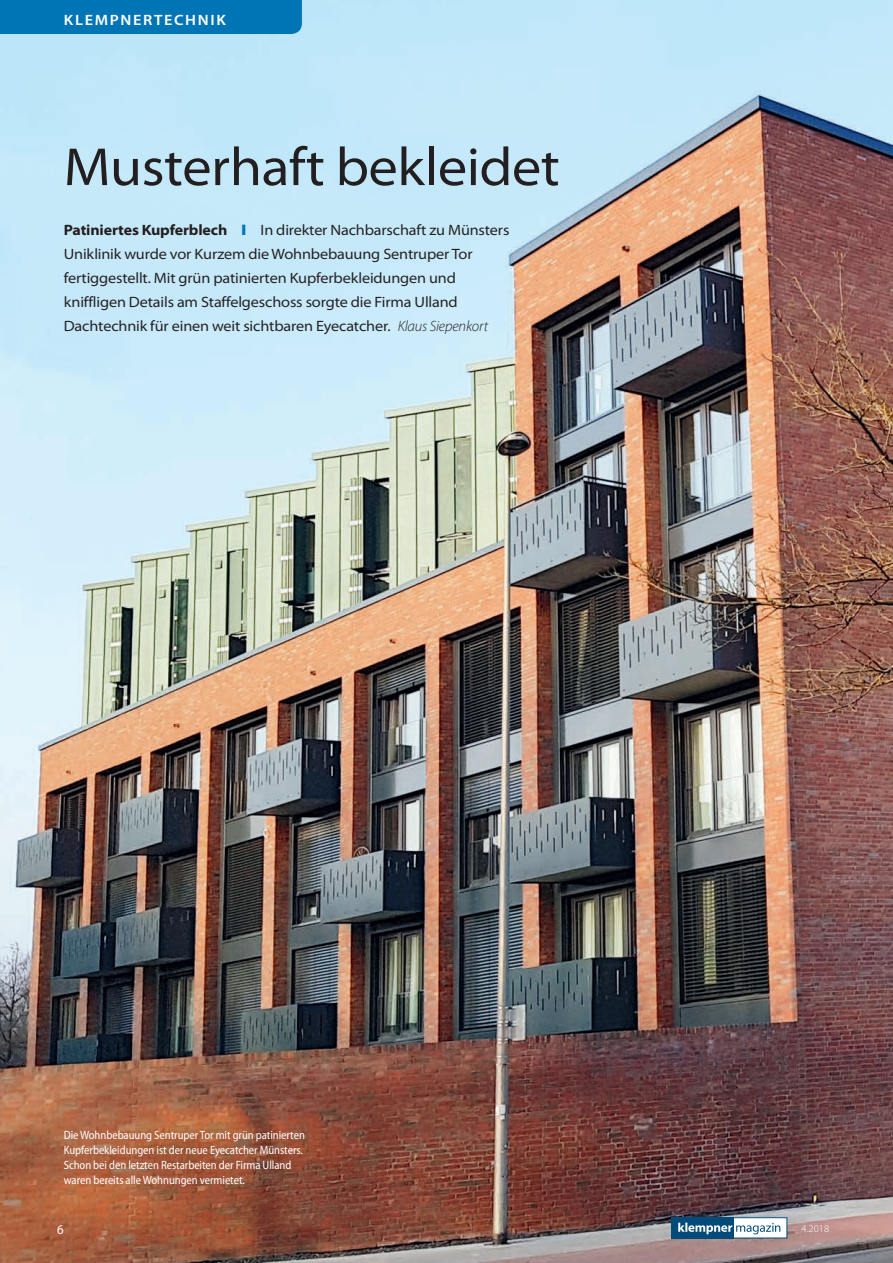
<style>
.page{position:relative;width:893px;height:1263px;background:#fff}
.page>*{position:absolute;margin:0;border:0;box-sizing:border-box;transform-origin:0 0}
.t1{font:semi-expanded 54px "Myriad Pro";letter-spacing:-.01em;color:#231f20}
.t2{font:semi-expanded 15px/24px "Myriad Pro";letter-spacing:-.01em;color:#231f20}
.t3{font:600 15px "Myriad Pro";letter-spacing:.105em;color:#fff;scale:1.08 1}
.t4{font:13.5px "Myriad Pro";color:#fff;scale:.95 1}
.t5{font:semi-condensed 12px/15px "Myriad Pro";letter-spacing:-.005em;color:#fff}
.t6{font:300 10.5px "Myriad Pro";color:#fff}
.s1{font-weight:700}
.s2{color:#0075b6}
.s3{font-weight:300;font-style:italic;font-stretch:normal}
</style>
<div class="page">
<img style="left:0;top:0;width:893px;height:1263px">
<div style="left:0;top:0;width:302px;height:34px;background:#0075b6"></div>
<div style="left:733px;top:1218px;width:54px;height:20px;background:#fff"></div>
<div style="left:732px;top:1217px;width:55px;height:21px;border:1px solid #014b7b"></div>
<div style="left:672px;top:1217px;width:62px;height:21px;background:#014b7b"></div>
<svg style="left:678px;top:1222px;width:102px;height:12px"></svg>
<p class="t3" style="left:64px;top:12px;width:152px">KLEMPNERTECHNIK</p>
<h1 class="t1" style="left:64px;top:137px;width:498px">Musterhaft bekleidet</h1>
<p class="t2" style="left:64px;top:218px;width:447px"><span class="s1">Patiniertes Kupferblech</span> <span class="s2">❙</span> In direkter Nachbarschaft zu Münsters Uniklinik wurde vor Kurzem die Wohnbebauung Sentruper Tor fertiggestellt. Mit grün patinierten Kupferbekleidungen und kniffligen Details am Staffelgeschoss sorgte die Firma Ulland Dachtechnik für einen weit sichtbaren Eyecatcher. <span class="s3">Klaus Siepenkort</span></p>
<p class="t5" style="left:64px;top:1128px;width:243px">Die Wohnbebauung Sentruper Tor mit grün patinierten Kupferbekleidungen ist der neue Eyecatcher Münsters.<br>Schon bei den letzten Restarbeiten der Firma Ulland waren bereits alle Wohnungen vermietet.</p>
<p class="t4" style="left:57px;top:1222px;width:8px">6</p>
<p class="t6" style="left:801px;top:1222px;width:29px">4.2018</p>
</div>
